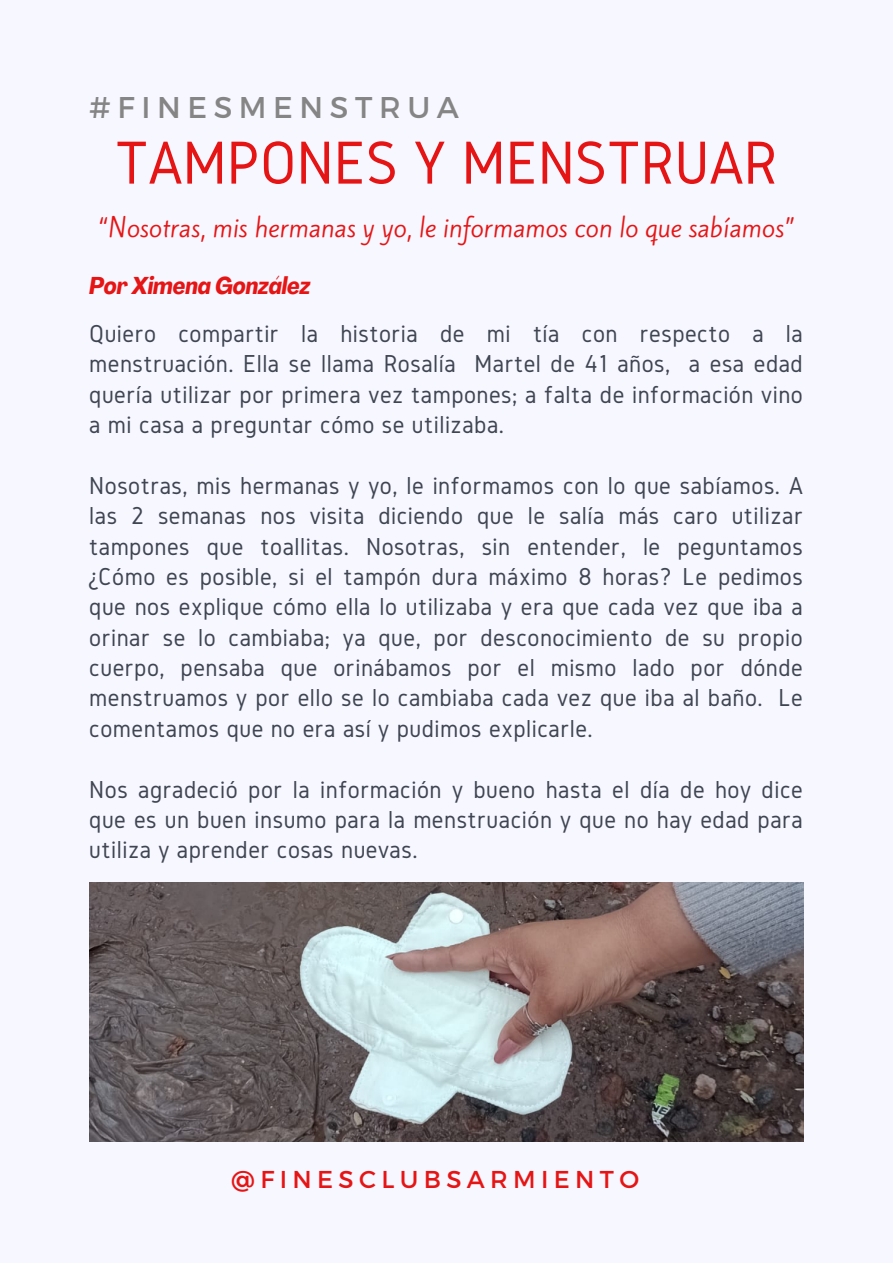
<style>
.page{position:relative;width:893px;height:1264px;background:#fff}
.page>*{position:absolute;margin:0;border:0;box-sizing:border-box;transform-origin:0 0}
.t1{font:63px "Gidole";color:#e61515}
.t2{font:30px "Montserrat";letter-spacing:.22em;color:#858585}
.t3{font:25.5px/30.3px "Gidole";letter-spacing:.02em;color:#3f4652;text-align:justify}
.t4{font:24.3px "Montserrat";letter-spacing:.22em;color:#e61515}
.t5{font:24.15px "Kite One";color:#e61515}
.t6{font:italic 700 condensed 24px "Agrandir";color:#e61515}
</style>
<div class="page">
<div style="left:0;top:0;width:892px;height:1262px;background:#f7f7ff"></div>
<img style="left:89px;top:882px;width:714px;height:259px">
<p class="t2" style="left:89px;top:88px;width:371px">#FINESMENSTRUA</p>
<p class="t1" style="left:115px;top:128px;width:664px">TAMPONES Y MENSTRUAR</p>
<p class="t5" style="left:99px;top:210px;width:696px">“Nosotras, mis hermanas y yo, le informamos con lo que sabíamos”</p>
<p class="t6" style="left:89px;top:276px;width:222px">Por Ximena González</p>
<p class="t3" style="left:89px;top:318px;width:715px">Quiero compartir la historia de mi tía con respecto a la menstruación. Ella se llama Rosalía Martel de 41 años, a esa edad quería utilizar por primera vez tampones; a falta de información vino a mi casa a preguntar cómo se utilizaba.</p>
<p class="t3" style="left:89px;top:470px;width:715px">Nosotras, mis hermanas y yo, le informamos con lo que sabíamos. A las 2 semanas nos visita diciendo que le salía más caro utilizar tampones que toallitas. Nosotras, sin entender, le peguntamos ¿Cómo es posible, si el tampón dura máximo 8 horas? Le pedimos que nos explique cómo ella lo utilizaba y era que cada vez que iba a orinar se lo cambiaba; ya que, por desconocimiento de su propio cuerpo, pensaba que orinábamos por el mismo lado por dónde menstruamos y por ello se lo cambiaba cada vez que iba al baño. Le comentamos que no era así y pudimos explicarle.</p>
<p class="t3" style="left:89px;top:773px;width:715px">Nos agradeció por la información y bueno hasta el día de hoy dice que es un buen insumo para la menstruación y que no hay edad para utiliza y aprender cosas nuevas.</p>
<p class="t4" style="left:231px;top:1163px;width:409px">@FINESCLUBSARMIENTO</p>
</div>
